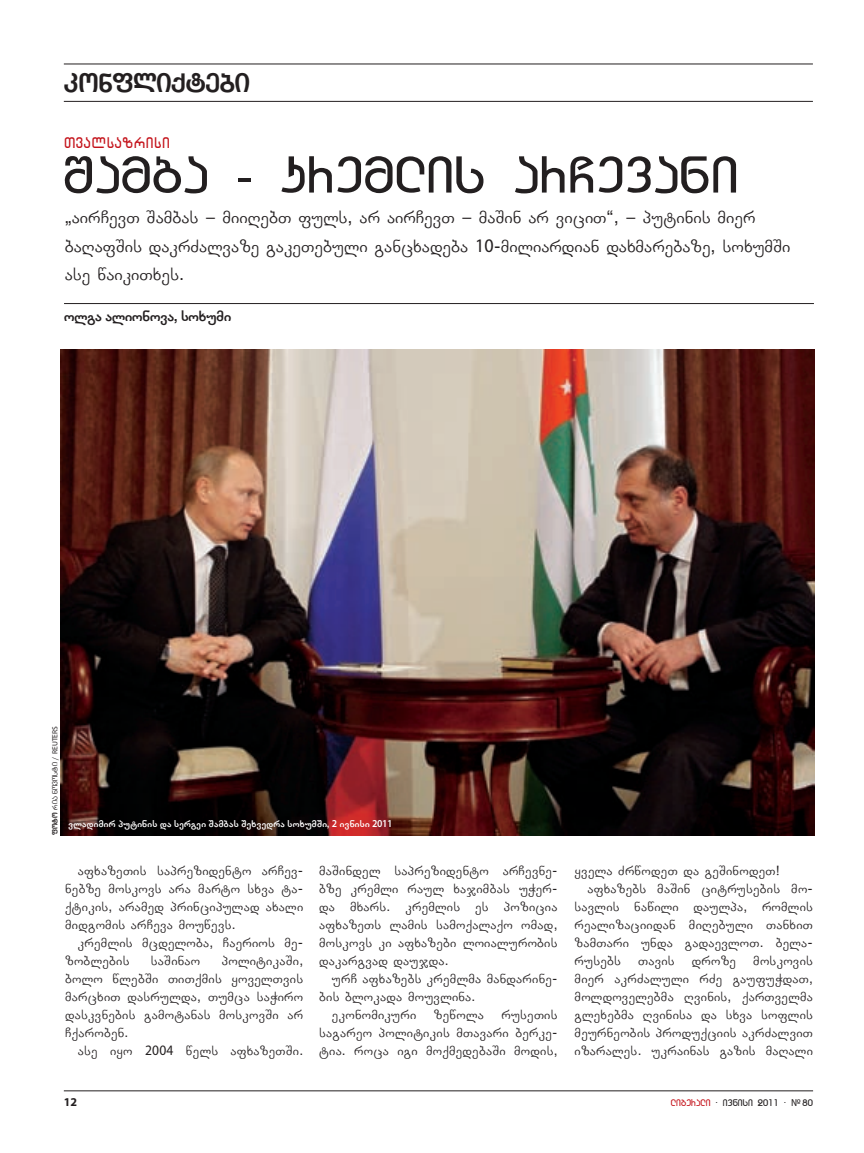
<style>
.page{position:relative;width:864px;height:1153px;background:#fff}
.page>*{position:absolute;margin:0;border:0;box-sizing:border-box;transform-origin:0 0}
.t1{font:55.35px "Bauhaus Mtavruli Thin A";color:#231f20;scale:1.11 1}
.t2{font:700 27px "A Kolkhety M";letter-spacing:-.01em;color:#231f20}
.t3{font:18px/28.8px "A Kolkhety N";color:#231f20}
.t4{font:700 15px "A Kolkhety N";color:#231f20}
.t5{font:15px "Sanet";letter-spacing:-.01em;color:#c4121a}
.t6{font:13.5px/18px "A Kolkhety N";letter-spacing:.02em;color:#231f20;text-align:justify}
.t7{font:700 12px "Myriad Pro";color:#231f20}
.t8{font:10.5px "Bauhaus Mtavruli Thin A";color:#231f20}
.t9{font:700 9.75px "A Kolkhety N";letter-spacing:.03em;color:#fff}
.t10{font:7.5px "A Kolkhety M";color:#231f20}
.s1{font-weight:700}
.s2{font-family:"Myriad Pro"}
.s3{color:#c4121a}
</style>
<div class="page">
<hr style="left:64px;top:64px;width:748px;height:1px;background:#231f20">
<hr style="left:64px;top:101px;width:748px;height:1px;background:#231f20">
<hr style="left:64px;top:303px;width:749px;height:1px;background:#231f20">
<img style="left:60px;top:349px;width:753px;height:486px">
<hr style="left:64px;top:1090px;width:748px;height:1px;background:#231f20">
<h2 class="t2" style="left:64px;top:70px;width:188px">KONFLIQTEBI</h2>
<p class="t5" style="left:64px;top:136px;width:108px">TVALSAZRISI</p>
<h1 class="t1" style="left:64px;top:149px;width:609px">SAMBA - KREMLIS ARCEVANI</h1>
<h3 class="t3" style="left:65px;top:204px;width:727px">`AIRCEVT SAMBAS _ MIIREBT FULS, AR AIRCEVT _ MASIN AR VICIT~, _ PUTINIS MIER<br>BARAFSIS DAKRZALVAZE GAKETEBULI GANCXADEBA 10-MILIARDIAN DAXMAREBAZE, SOXUMSI<br>ASE WAIKITXES.</h3>
<p class="t4" style="left:64px;top:308px;width:169px">OLGA ALIONOVA, SOXUMI</p>
<p class="t10" style="left:51px;top:835px;width:110px;rotate:-90deg"><span class="s1">FOTO</span> ria novosti / <span class="s2">REUTERS</span></p>
<p class="t9" style="left:68px;top:819px;width:325px">VLADIMIR PUTINIS DA SERGEI SAMBAS SEXVEDRA SOXUMSI, 2 IVNISI 2011</p>
<p class="t6" style="left:65px;top:862px;width:239px;text-indent:13px">AFXAZETIS SAPREZIDENTO ARCEV-NEBZE MOSKOVS ARA MARTO SXVA TA-QTIKIS, ARAMED PRINCIPULAD AXALI MIDGOMIS ARCEVA MOUWEVS.</p>
<p class="t6" style="left:65px;top:934px;width:239px;text-indent:13px">KREMLIS MCDELOBA, CAERIOS ME-<br>ZOBLEBIS</p>
<p class="t6" style="left:65px;top:952px;width:239px;text-indent:156px">POLITIKASI, BOLO WLEBSI TITQMIS YOVELTVIS MARCXIT DASRULDA, TUMCA SAWIRO DASKVNEBIS GAMOTANAS MOSKOVSI AR CQAROBEN.</p>
<p class="t6" style="left:78px;top:1042px;width:227px">ASE IYO 2004 WELS AFXAZETSI.</p>
<p class="t6" style="left:151px;top:952px;width:51px">SASINAO</p>
<p class="t6" style="left:319px;top:862px;width:240px">MASINDEL SAPREZIDENTO ARCEVNE-BZE KREMLI RAUL XAJIMBAS UWER-DA MXARS. KREMLIS ES POZICIA AFXAZETS LAMIS SAMOQALAQO OMAD, MOSKOVS KI AFXAZEBI LOIALUROBIS DAKARGVAD DAUJDA.</p>
<p class="t6" style="left:332px;top:970px;width:227px">URC AFXAZEBS KREMLMA MANDARINE-</p>
<p class="t6" style="left:319px;top:988px;width:158px">BIS BLOKADA MOUVLINA.</p>
<p class="t6" style="left:332px;top:1006px;width:86px">EKONOMIKURI</p>
<p class="t6" style="left:433px;top:1006px;width:51px">ZEWOLA</p>
<p class="t6" style="left:319px;top:1006px;width:240px;text-indent:182px">RUSETIS SAGAREO POLITIKIS MTAVARI BERKE-TIA. ROCA IGI MOQMEDEBASI MODIS,</p>
<p class="t6" style="left:574px;top:862px;width:207px">YVELA ZRWODET DA GESINODET!</p>
<p class="t6" style="left:587px;top:880px;width:227px">AFXAZEBS MASIN CITRUSEBIS MO-</p>
<p class="t6" style="left:574px;top:898px;width:240px">SAVLIS NAWILI DAULPA, ROMLIS</p>
<p class="t6" style="left:574px;top:916px;width:240px">REALIZACIIDAN MIREBULI TANXIT</p>
<p class="t6" style="left:574px;top:934px;width:240px">ZAMTARI UNDA GADAEVLOT. BELA-</p>
<p class="t6" style="left:574px;top:952px;width:48px">RUSEBS</p>
<p class="t6" style="left:637px;top:952px;width:38px">TAVIS</p>
<p class="t6" style="left:691px;top:952px;width:46px">DROZE</p>
<p class="t6" style="left:574px;top:952px;width:240px;text-indent:179px">MOSKOVIS MIER AKRZALULI RZE GAUFUWDAT, MOLDOVELEBMA RVINIS, QARTVELMA GLEXEBMA RVINISA DA SXVA SOFLIS MEURNEOBIS PRODUQCIIS AKRZALVIT IZARALES. UKRAINAS GAZIS MARALI</p>
<p class="t7" style="left:64px;top:1094px;width:15px">12</p>
<p class="t8" style="left:670px;top:1097px;width:143px"><span class="s3">LIBERALI</span> . IVNISI 2011 . <span class="s2">№</span> 80</p>
</div>
